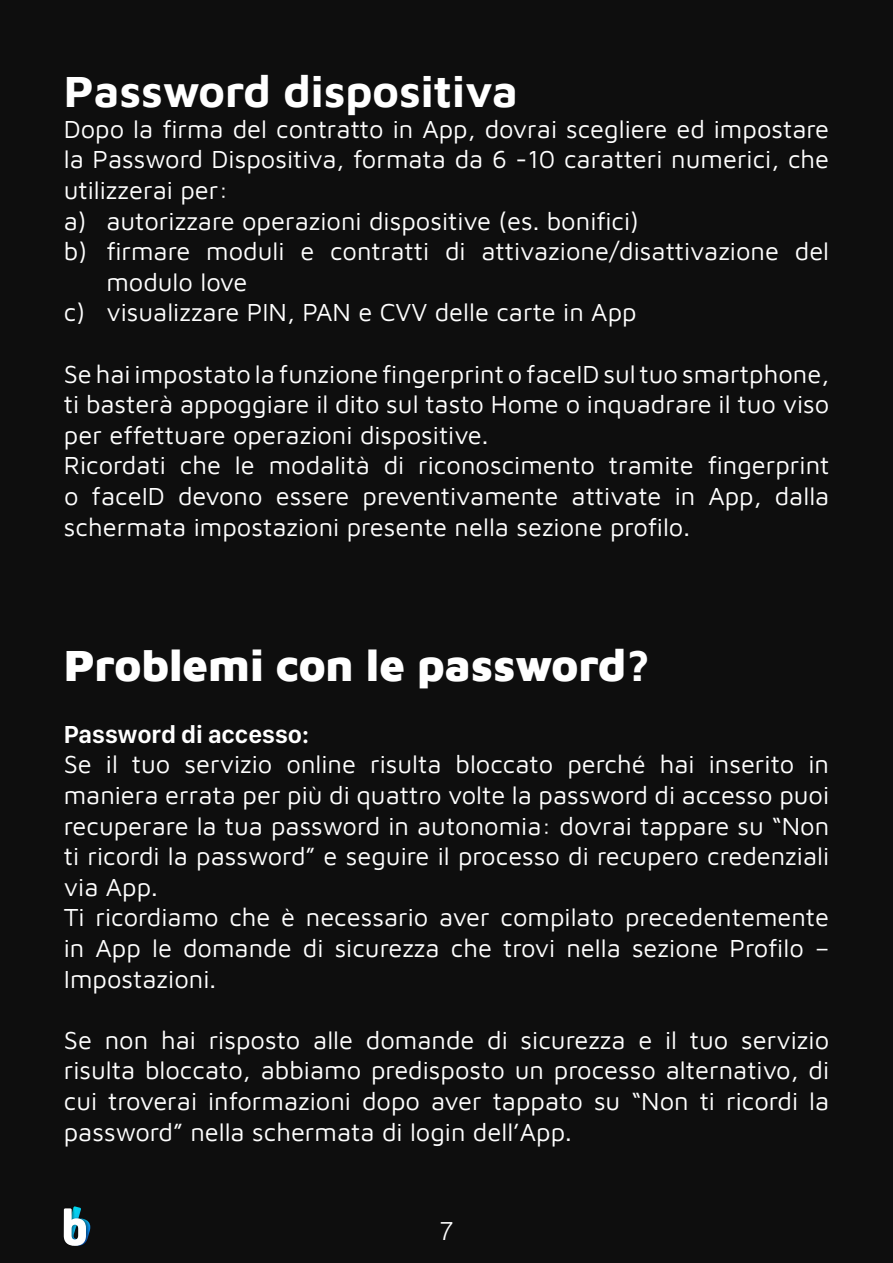
<style>
.page{position:relative;width:893px;height:1263px;background:#0e0e0e}
.page>*{position:absolute;margin:0;border:0;box-sizing:border-box;transform-origin:0 0}
.t1{font:900 45px "Maven Pro";color:#fff}
.t2{font:700 45px "Maven Pro";color:#fff}
.t3{font:25.5px/30.6px "Maven Pro";color:#fff}
.t4{font:600 25.5px "SF Compact Display";color:#fff}
.t5{font:300 25.5px "Helvetica";color:#fff}
</style>
<div class="page">
<svg style="left:64px;top:1206px;width:26px;height:40px"></svg>
<h1 class="t2" style="left:64px;top:61px;width:456px">Password dispositiva</h1>
<p class="t3" style="left:64px;top:112px;width:767px">Dopo la firma del contratto in App, dovrai scegliere ed impostare</p>
<p class="t3" style="left:64px;top:143px;width:767px">la Password Dispositiva, formata da 6 -10 caratteri numerici, che</p>
<p class="t3" style="left:64px;top:173px;width:166px">utilizzerai per:</p>
<p class="t3" style="left:64px;top:204px;width:577px">a) autorizzare operazioni dispositive (es. bonifici)</p>
<p class="t3" style="left:64px;top:235px;width:767px">b) firmare moduli e contratti di attivazione/disattivazione del</p>
<p class="t3" style="left:106px;top:265px;width:143px">modulo love</p>
<p class="t3" style="left:64px;top:296px;width:574px">c) visualizzare PIN, PAN e CVV delle carte in App</p>
<p class="t3" style="left:64px;top:357px;width:767px">Se hai impostato la funzione fingerprint o faceIDsultuo smartphone, ti basterà appoggiare il dito sul tasto Home o inquadrare il tuo viso per effettuare operazioni dispositive.<br>Ricordati che le modalità di riconoscimento tramite fingerprint o faceID devono essere preventivamente attivate in App, dalla schermata impostazioni presente nella sezione profilo.</p>
<h1 class="t1" style="left:64px;top:635px;width:588px">Problemi con le password?</h1>
<p class="t4" style="left:64px;top:716px;width:247px">Password di accesso:</p>
<p class="t3" style="left:64px;top:748px;width:767px">Se il tuo servizio online risulta bloccato perché hai inserito in maniera errata per più di quattro volte la password di accesso puoi recuperare la tua password in autonomia: dovrai tappare su “Non ti ricordi la password” e seguire il processo di recupero credenziali via App.<br>Ti ricordiamo che è necessario aver compilato precedentemente in App le domande di sicurezza che trovi nella sezione Profilo – Impostazioni.</p>
<p class="t3" style="left:64px;top:1023px;width:767px;text-align:justify">Se non hai risposto alle domande di sicurezza e il tuo servizio risulta bloccato, abbiamo predisposto un processo alternativo, di cui troverai informazioni dopo aver tappato su “Non ti ricordi la password” nella schermata di login dell’App.</p>
<p class="t5" style="left:439px;top:1209px;width:16px">7</p>
</div>
